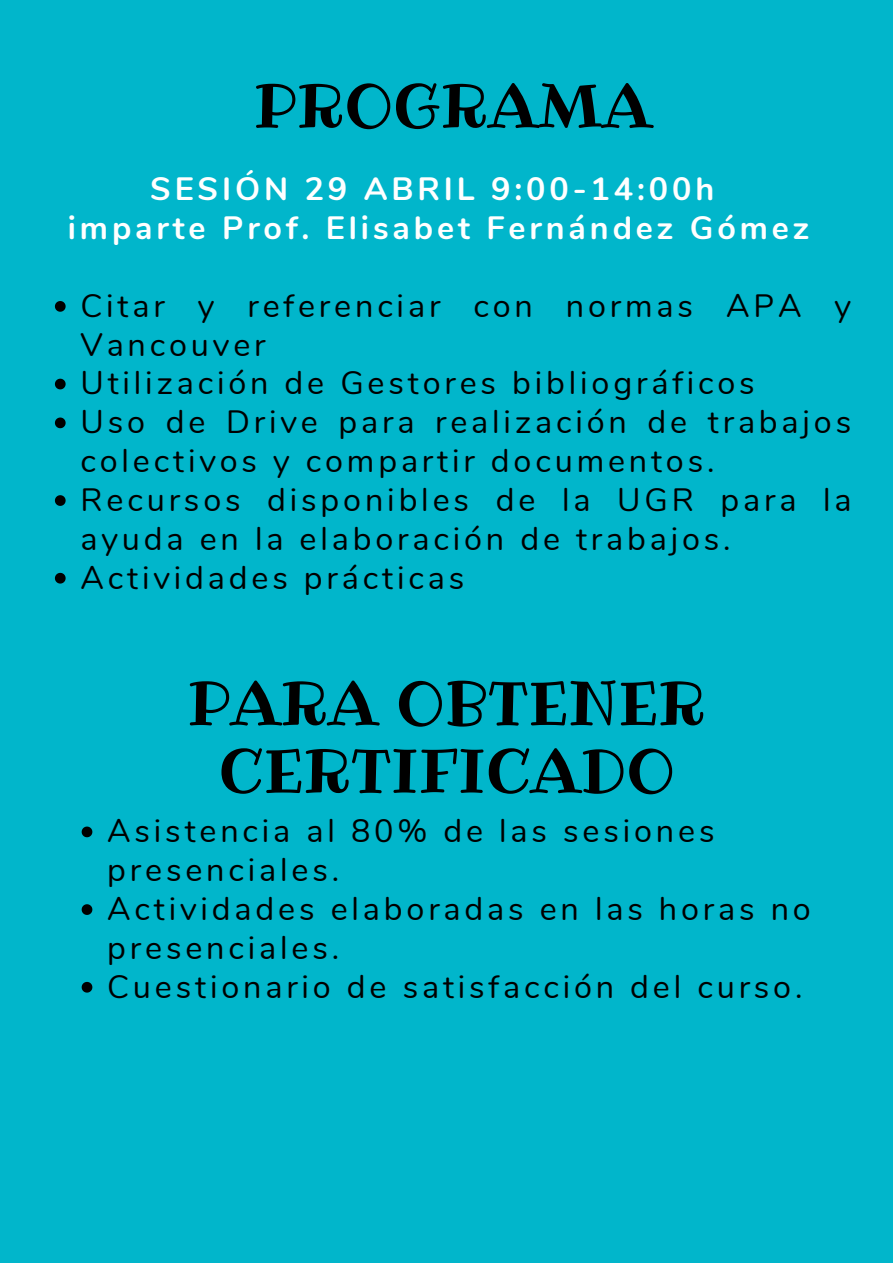
<style>
.page{position:relative;width:893px;height:1263px;background:#01b6cb}
.page>*{position:absolute;margin:0;border:0;box-sizing:border-box;transform-origin:0 0}
.t1{font:60.75px/67.6px "Ribeye";color:#000;text-align:center}
.t2{font:32.25px/38.8px "Nunito";letter-spacing:.12em;color:#000}
.t3{font:700 32.25px "Nunito";letter-spacing:.12em;color:#fff}
</style>
<div class="page">
<svg style="left:55px;top:301px;width:11px;height:11px"></svg>
<svg style="left:55px;top:379px;width:11px;height:10px"></svg>
<svg style="left:55px;top:417px;width:11px;height:11px"></svg>
<svg style="left:55px;top:495px;width:11px;height:11px"></svg>
<svg style="left:55px;top:573px;width:11px;height:10px"></svg>
<svg style="left:82px;top:826px;width:10px;height:11px"></svg>
<svg style="left:82px;top:904px;width:10px;height:11px"></svg>
<svg style="left:82px;top:982px;width:10px;height:10px"></svg>
<p class="t1" style="left:254px;top:72px;width:400px">PROGRAMA</p>
<p class="t3" style="left:150px;top:168px;width:565px">SESIÓN 29 ABRIL 9:00-14:00h</p>
<p class="t3" style="left:68px;top:206px;width:743px">imparte Prof. Elisabet Fernández Gómez</p>
<p class="t2" style="left:80px;top:287px;width:772px">Citar y referenciar con normas APA y<br>Vancouver</p>
<p class="t2" style="left:80px;top:364px;width:676px">Utilización de Gestores bibliográficos</p>
<p class="t2" style="left:80px;top:403px;width:772px">Uso de Drive para realización de trabajos colectivos y compartir documentos.</p>
<p class="t2" style="left:80px;top:481px;width:772px">Recursos disponibles de la UGR para la ayuda en la elaboración de trabajos.</p>
<p class="t2" style="left:80px;top:559px;width:385px">Actividades prácticas</p>
<p class="t1" style="left:187px;top:669px;width:520px">PARA OBTENER<br>CERTIFICADO</p>
<p class="t2" style="left:107px;top:812px;width:609px">Asistencia al 80% de las sesiones presenciales.</p>
<p class="t2" style="left:107px;top:890px;width:705px">Actividades elaboradas en las horas no presenciales.</p>
<p class="t2" style="left:107px;top:967px;width:696px">Cuestionario de satisfacción del curso.</p>
</div>
